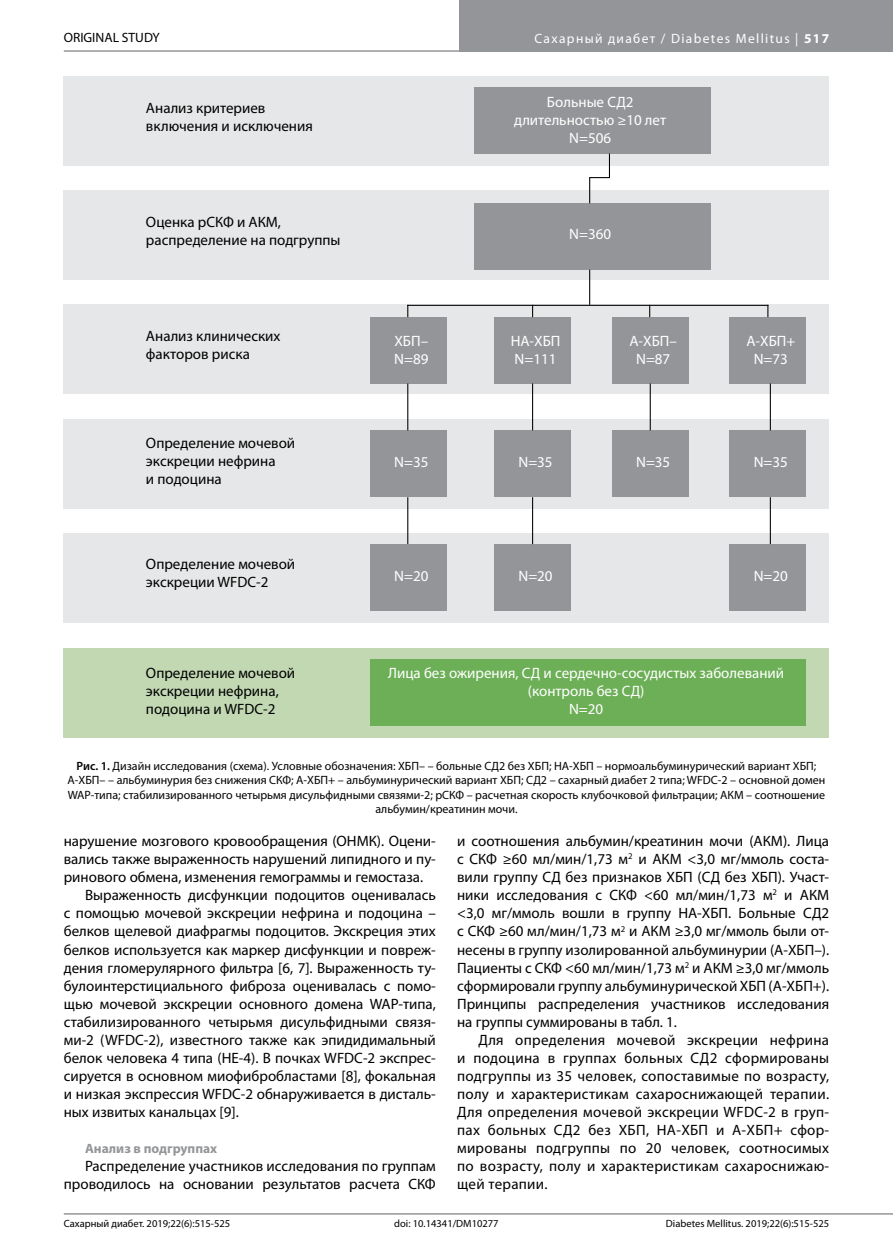
<style>
.page{position:relative;width:893px;height:1255px;background:#fff}
.page>*{position:absolute;margin:0;border:0;box-sizing:border-box;transform-origin:0 0}
.t1{font:15px/18px "Myriad Pro";color:#000}
.t2{font:15px/18px "Myriad Pro";color:#fff;text-align:center}
.t3{font:13.5px "Myriad Pro";letter-spacing:.1em;color:#fff}
.t4{font:700 13.5px "Myriad Pro";color:#939598}
.t5{font:13.5px "Myriad Pro";color:#000}
.t6{font:12px/14.4px "Myriad Pro";color:#000;text-align:center}
.t7{font:10.5px "Myriad Pro";color:#000}
.s1{font-weight:700}
.s2{font-weight:600}
</style>
<div class="page">
<div style="left:459px;top:0;width:434px;height:51px;background:#939598"></div>
<hr style="left:64px;top:50px;width:829px;height:2px;background:#939598">
<hr style="left:64px;top:1213px;width:829px;height:1px;background:#939598">
<div style="left:64px;top:77px;width:765px;height:89px;background:#e6e7e8"></div>
<div style="left:64px;top:191px;width:765px;height:89px;background:#e6e7e8"></div>
<div style="left:64px;top:305px;width:765px;height:89px;background:#e6e7e8"></div>
<div style="left:64px;top:419px;width:765px;height:89px;background:#e6e7e8"></div>
<div style="left:64px;top:533px;width:765px;height:89px;background:#e6e7e8"></div>
<div style="left:64px;top:648px;width:765px;height:90px;background:#c1d8b3"></div>
<div style="left:474px;top:87px;width:236px;height:66px;background:#939598"></div>
<div style="left:474px;top:203px;width:236px;height:67px;background:#939598"></div>
<div style="left:370px;top:317px;width:76px;height:66px;background:#939598"></div>
<div style="left:494px;top:317px;width:77px;height:66px;background:#939598"></div>
<div style="left:612px;top:317px;width:76px;height:66px;background:#939598"></div>
<div style="left:730px;top:317px;width:76px;height:66px;background:#939598"></div>
<div style="left:370px;top:430px;width:76px;height:67px;background:#939598"></div>
<div style="left:494px;top:430px;width:77px;height:67px;background:#939598"></div>
<div style="left:612px;top:430px;width:76px;height:67px;background:#939598"></div>
<div style="left:730px;top:430px;width:76px;height:67px;background:#939598"></div>
<div style="left:370px;top:544px;width:76px;height:67px;background:#939598"></div>
<div style="left:494px;top:544px;width:77px;height:67px;background:#939598"></div>
<div style="left:730px;top:544px;width:76px;height:67px;background:#939598"></div>
<div style="left:370px;top:659px;width:436px;height:66px;background:#6daf57"></div>
<svg style="left:589px;top:153px;width:21px;height:51px"></svg>
<hr style="left:589px;top:270px;width:1px;height:35px;background:#000">
<hr style="left:407px;top:305px;width:361px;height:1px;background:#000">
<hr style="left:407px;top:383px;width:1px;height:47px;background:#000">
<hr style="left:532px;top:383px;width:1px;height:47px;background:#000">
<hr style="left:650px;top:383px;width:1px;height:47px;background:#000">
<hr style="left:770px;top:383px;width:1px;height:47px;background:#000">
<hr style="left:407px;top:497px;width:1px;height:47px;background:#000">
<hr style="left:532px;top:497px;width:1px;height:47px;background:#000">
<hr style="left:770px;top:497px;width:1px;height:47px;background:#000">
<p class="t5" style="left:64px;top:29px;width:98px">ORIGINAL STUDY</p>
<p class="t3" style="left:534px;top:30px;width:296px">Сахарный диабет / Diabetes Mellitus | <span class="s1">517</span></p>
<p class="t1" style="left:146px;top:99px;width:168px">Анализ критериев включения и исключения</p>
<p class="t1" style="left:146px;top:213px;width:196px">Оценка рСКФ и АКМ, распределение на подгруппы</p>
<p class="t1" style="left:146px;top:327px;width:136px">Анализ клинических факторов риска</p>
<p class="t1" style="left:146px;top:433px;width:151px">Определение мочевой экскреции нефрина<br>и подоцина</p>
<p class="t1" style="left:146px;top:555px;width:151px">Определение мочевой экскреции WFDC-2</p>
<p class="t1" style="left:146px;top:663px;width:151px">Определение мочевой экскреции нефрина, подоцина и WFDC-2</p>
<p class="t2" style="left:514px;top:92px;width:153px">Больные СД2 длительностью ≥10 лет<br>N=506</p>
<p class="t2" style="left:569px;top:224px;width:43px">N=360</p>
<p class="t2" style="left:394px;top:331px;width:36px;text-align:left">ХБП–<br>N=89</p>
<p class="t2" style="left:511px;top:331px;width:51px;text-align:left">НА-ХБП<br>N=111</p>
<p class="t2" style="left:629px;top:331px;width:49px">А-ХБП–<br>N=87</p>
<p class="t2" style="left:746px;top:331px;width:50px">А-ХБП+<br>N=73</p>
<p class="t2" style="left:394px;top:452px;width:36px">N=35</p>
<p class="t2" style="left:518px;top:452px;width:36px">N=35</p>
<p class="t2" style="left:636px;top:452px;width:36px">N=35</p>
<p class="t2" style="left:754px;top:452px;width:36px">N=35</p>
<p class="t2" style="left:394px;top:566px;width:36px">N=20</p>
<p class="t2" style="left:518px;top:566px;width:36px">N=20</p>
<p class="t2" style="left:754px;top:566px;width:36px">N=20</p>
<p class="t2" style="left:388px;top:663px;width:398px">Лица без ожирения, СД и сердечно-сосудистых заболеваний (контроль без СД)<br>N=20</p>
<p class="t6" style="left:68px;top:758px;width:759px"><span class="s2">Рис. 1.</span> Дизайн исследования (схема). Условные обозначения: ХБП– – больные СД2 без ХБП; НА-ХБП – нормоальбуминурический вариант ХБП; А-ХБП– – альбуминурия без снижения СКФ; А-ХБП+ – альбуминурический вариант ХБП; СД2 – сахарный диабет 2 типа; WFDC-2 – основной домен WAP-типа; стабилизированного четырьмя дисульфидными связями-2; рСКФ – расчетная скорость клубочковой фильтрации; АКМ – соотношение альбумин/креатинин мочи.</p>
<p class="t1" style="left:64px;top:832px;width:374px">нарушение мозгового кровообращения (ОНМК). Оцени-</p>
<p class="t1" style="left:64px;top:850px;width:374px">вались также выраженность нарушений липидного и пу-</p>
<p class="t1" style="left:64px;top:868px;width:361px">ринового обмена, изменения гемограммы и гемостаза.</p>
<p class="t1" style="left:85px;top:886px;width:352px">Выраженность дисфункции подоцитов оценивалась</p>
<p class="t1" style="left:64px;top:904px;width:374px">с помощью мочевой экскреции нефрина и подоцина –</p>
<p class="t1" style="left:64px;top:922px;width:374px">белков щелевой диафрагмы подоцитов. Экскреция этих</p>
<p class="t1" style="left:64px;top:940px;width:374px">белков используется как маркер дисфункции и повреж-</p>
<p class="t1" style="left:64px;top:958px;width:374px">дения гломерулярного фильтра [6, 7]. Выраженность ту-</p>
<p class="t1" style="left:64px;top:976px;width:374px">булоинтерстициального фиброза оценивалась с помо-</p>
<p class="t1" style="left:64px;top:994px;width:374px">щью мочевой экскреции основного домена WAP-типа,</p>
<p class="t1" style="left:64px;top:1012px;width:374px">стабилизированного четырьмя дисульфидными связя-</p>
<p class="t1" style="left:64px;top:1030px;width:374px">ми-2 (WFDC-2), известного также как эпидидимальный</p>
<p class="t1" style="left:64px;top:1048px;width:374px">белок человека 4 типа (HE-4). В почках WFDC-2 экспрес-</p>
<p class="t1" style="left:64px;top:1066px;width:374px">сируется в основном миофибробластами [8], фокальная</p>
<p class="t1" style="left:64px;top:1084px;width:374px">и низкая экспрессия WFDC-2 обнаруживается в дисталь-</p>
<p class="t1" style="left:64px;top:1102px;width:177px">ных извитых канальцах [9].</p>
<p class="t4" style="left:85px;top:1139px;width:134px">Анализ в подгруппах</p>
<p class="t1" style="left:64px;top:1156px;width:374px;text-align:right">Распределение участников исследования по группам проводилось на основании результатов расчета СКФ</p>
<p class="t1" style="left:457px;top:832px;width:374px;text-align:justify">и соотношения альбумин/креатинин мочи (АКМ). Лица с СКФ ≥60 мл/мин/1,73 м<sup>2</sup> и АКМ &lt;3,0 мг/ммоль соста&shy;вили группу СД без признаков ХБП (СД без ХБП). Участ&shy;ники исследования с СКФ &lt;60 мл/мин/1,73 м<sup>2</sup> и АКМ &lt;3,0 мг/ммоль вошли в группу НА-ХБП. Больные СД2 с СКФ ≥60 мл/мин/1,73 м<sup>2</sup> и АКМ ≥3,0 мг/ммоль были от&shy;несены в группу изолированной альбуминурии (А-ХБП–).<br>Пациенты с СКФ &lt;60 мл/мин/1,73 м<sup>2</sup> и АКМ ≥3,0 мг/ммоль сформировали группу альбуминурической ХБП (А-ХБП+).<br>Принципы распределения участников исследования на группы суммированы в табл. 1.</p>
<p class="t1" style="left:457px;top:1030px;width:374px;text-align:justify;text-indent:21px">Для определения мочевой экскреции нефрина и подоцина в группах больных СД2 сформированы подгруппы из 35 человек, сопоставимые по возрасту, полу и характеристикам сахароснижающей терапии.<br>Для определения мочевой экскреции WFDC-2 в груп&shy;пах больных СД2 без ХБП, НА-ХБП и А-ХБП+ сфор&shy;мированы подгруппы по 20 человек, соотносимых по возрасту, полу и характеристикам сахароснижаю&shy;щей терапии.</p>
<p class="t7" style="left:64px;top:1216px;width:168px">Сахарный диабет. 2019;22(6):515-525</p>
<p class="t7" style="left:394px;top:1216px;width:106px">doi: 10.14341/DM10277</p>
<p class="t7" style="left:666px;top:1216px;width:165px">Diabetes Mellitus. 2019;22(6):515-525</p>
</div>
